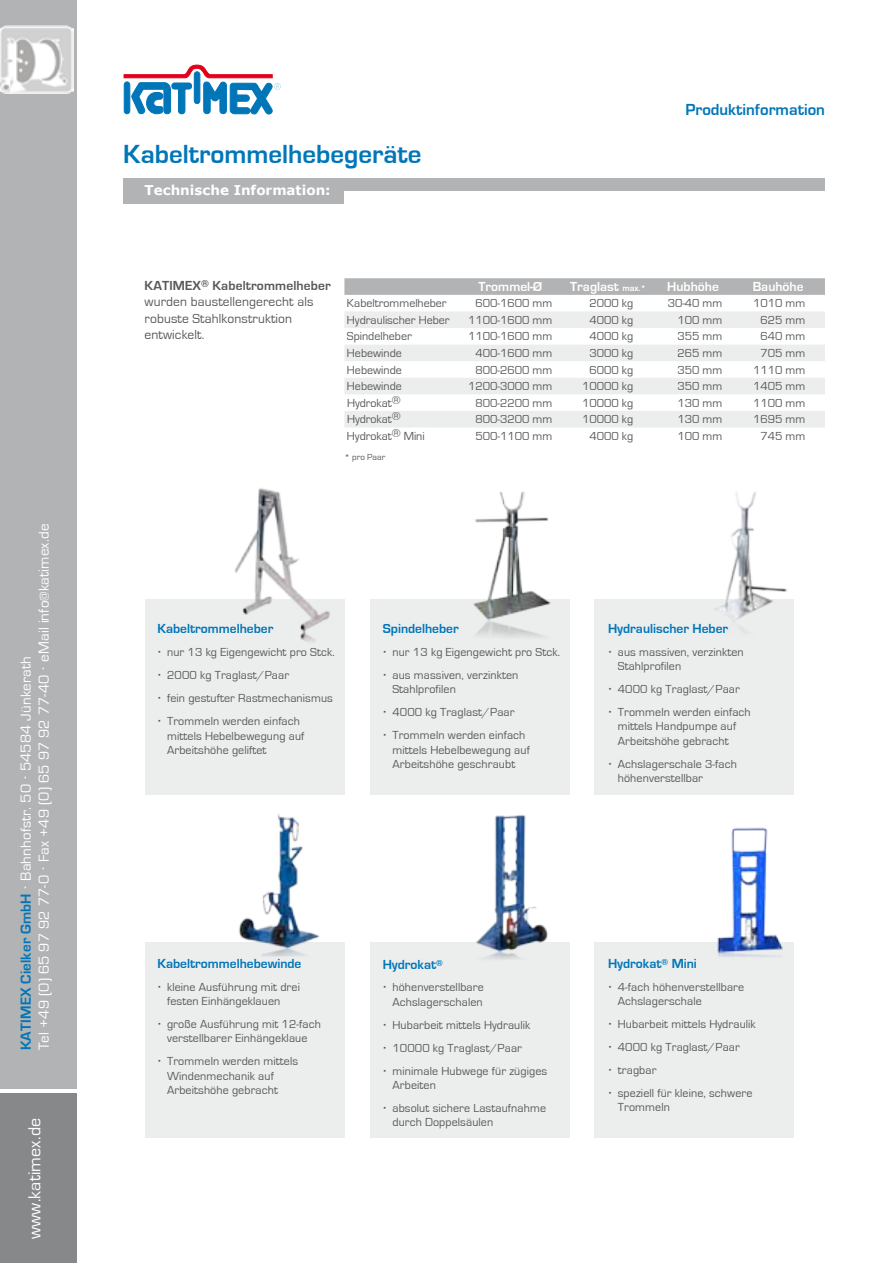
<style>
.page{position:relative;width:893px;height:1263px;background:#fff}
.page>*{position:absolute;margin:0;border:0;box-sizing:border-box;transform-origin:0 0}
.t1{font:700 27px "Eurostile";color:#0076b9}
.t2{font:18px "Eurostile";letter-spacing:.01em;color:#fff}
.t3{font:700 16.5px "Eurostile";color:#0076b9}
.t4{font:15px/18px "Eurostile";letter-spacing:.01em;color:#fff}
.t5{font:700 13.5px "Eurostile";color:#0076b9}
.t6{font:13.5px/16.5px "Eurostile";letter-spacing:.01em;color:#58585a}
.t7{font:700 13.5px "Eurostile";color:#fff}
.t8{font:700 13.5px "Verdana";color:#fff}
.t9{font:12px/23px "Eurostile";letter-spacing:.01em;color:#58585a}
.t10{font:9px "Eurostile";color:#58585a}
.s1{font-weight:700;color:#0076b9}
.s2{font-family:"Arial"}
.s3{font-weight:700}
.s4{font-size:9px}
.s5{font-family:"Arial";font-weight:700}
</style>
<div class="page">
<div style="left:0;top:1093px;width:77px;height:170px;background:#87888a"></div>
<div style="left:0;top:0;width:77px;height:1089px;background:#b1b3b4"></div>
<svg style="left:123px;top:64px;width:158px;height:51px"></svg>
<img style="left:0;top:26px;width:74px;height:68px">
<div style="left:145px;top:600px;width:199px;height:195px;background:#eceded"></div>
<div style="left:370px;top:600px;width:200px;height:195px;background:#eceded"></div>
<div style="left:594px;top:600px;width:200px;height:195px;background:#eceded"></div>
<div style="left:145px;top:942px;width:199px;height:195px;background:#eceded"></div>
<div style="left:370px;top:942px;width:200px;height:195px;background:#eceded"></div>
<div style="left:594px;top:942px;width:200px;height:195px;background:#eceded"></div>
<img style="left:464px;top:491px;width:97px;height:146px">
<img style="left:704px;top:492px;width:90px;height:138px">
<img style="left:228px;top:488px;width:107px;height:154px">
<img style="left:238px;top:814px;width:82px;height:142px">
<img style="left:717px;top:827px;width:66px;height:130px">
<img style="left:476px;top:814px;width:72px;height:145px">
<div style="left:123px;top:178px;width:702px;height:26px;background:#b1b3b4"></div>
<div style="left:344px;top:191px;width:482px;height:15px;background:#fff"></div>
<svg style="left:344px;top:278px;width:481px;height:17px;background:#b2b4b5"></svg>
<svg style="left:344px;top:311px;width:481px;height:116px;fill:#eceded"></svg>
<p class="t4" style="left:17px;top:1050px;width:528px;rotate:-90deg"><span class="s1">KATIMEX Cielker GmbH</span> <span class="s2">·</span> Bahnhofstr. 50 <span class="s2">·</span> 54584 Jünkerath<br>Tel +49 (0) 65 97 92 77-0 <span class="s2">·</span> Fax +49 (0) 65 97 92 77-40 <span class="s2">·</span> eMail info@katimex.de</p>
<h2 class="t2" style="left:25px;top:1239px;width:123px;rotate:-90deg">www.katimex.de</h2>
<h1 class="t1" style="left:123px;top:139px;width:300px">Kabeltrommelhebegeräte</h1>
<p class="t8" style="left:145px;top:181px;width:188px">Technische Information:</p>
<h3 class="t3" style="left:685px;top:101px;width:141px">Produktinformation</h3>
<p class="t6" style="left:145px;top:277px;width:188px"><span class="s3">KATIMEX</span><sup>®</sup> <span class="s3">Kabeltrommelheber </span>wurden baustellengerecht als robuste Stahlkonstruktion entwickelt.</p>
<p class="t7" style="left:478px;top:279px;width:65px">Trommel-Ø</p>
<p class="t7" style="left:570px;top:279px;width:77px">Traglast <span class="s4">max.*</span></p>
<p class="t7" style="left:667px;top:279px;width:53px">Hubhöhe</p>
<p class="t7" style="left:753px;top:279px;width:52px">Bauhöhe</p>
<p class="t9" style="left:347px;top:292px;width:101px">Kabeltrommelheber</p>
<p class="t9" style="left:476px;top:292px;width:78px">600-1600 mm</p>
<p class="t9" style="left:589px;top:292px;width:45px">2000 kg</p>
<p class="t9" style="left:668px;top:292px;width:56px">30-40 mm</p>
<p class="t9" style="left:753px;top:292px;width:54px">1010 mm</p>
<p class="t9" style="left:347px;top:309px;width:104px">Hydraulischer Heber</p>
<p class="t9" style="left:468px;top:309px;width:86px">1100-1600 mm</p>
<p class="t9" style="left:589px;top:309px;width:45px">4000 kg</p>
<p class="t9" style="left:678px;top:309px;width:46px">100 mm</p>
<p class="t9" style="left:760px;top:309px;width:46px">625 mm</p>
<p class="t9" style="left:347px;top:325px;width:66px">Spindelheber</p>
<p class="t9" style="left:468px;top:325px;width:86px">1100-1600 mm</p>
<p class="t9" style="left:589px;top:325px;width:45px">4000 kg</p>
<p class="t9" style="left:678px;top:325px;width:46px">355 mm</p>
<p class="t9" style="left:760px;top:325px;width:46px">640 mm</p>
<p class="t9" style="left:347px;top:342px;width:56px">Hebewinde</p>
<p class="t9" style="left:476px;top:342px;width:78px">400-1600 mm</p>
<p class="t9" style="left:589px;top:342px;width:45px">3000 kg</p>
<p class="t9" style="left:678px;top:342px;width:46px">265 mm</p>
<p class="t9" style="left:760px;top:342px;width:46px">705 mm</p>
<p class="t9" style="left:347px;top:358px;width:56px">Hebewinde</p>
<p class="t9" style="left:476px;top:358px;width:78px">800-2600 mm</p>
<p class="t9" style="left:589px;top:358px;width:45px">6000 kg</p>
<p class="t9" style="left:678px;top:358px;width:46px">350 mm</p>
<p class="t9" style="left:753px;top:358px;width:54px">1110 mm</p>
<p class="t9" style="left:347px;top:375px;width:56px">Hebewinde</p>
<p class="t9" style="left:468px;top:375px;width:86px">1200-3000 mm</p>
<p class="t9" style="left:582px;top:375px;width:53px">10000 kg</p>
<p class="t9" style="left:678px;top:375px;width:46px">350 mm</p>
<p class="t9" style="left:753px;top:375px;width:54px">1405 mm</p>
<p class="t9" style="left:347px;top:391px;width:55px">Hydrokat®</p>
<p class="t9" style="left:476px;top:391px;width:78px">800-2200 mm</p>
<p class="t9" style="left:582px;top:391px;width:53px">10000 kg</p>
<p class="t9" style="left:678px;top:391px;width:46px">130 mm</p>
<p class="t9" style="left:753px;top:391px;width:54px">1100 mm</p>
<p class="t9" style="left:347px;top:408px;width:55px">Hydrokat®</p>
<p class="t9" style="left:476px;top:408px;width:78px">800-3200 mm</p>
<p class="t9" style="left:582px;top:408px;width:53px">10000 kg</p>
<p class="t9" style="left:678px;top:408px;width:46px">130 mm</p>
<p class="t9" style="left:753px;top:408px;width:54px">1695 mm</p>
<p class="t9" style="left:347px;top:425px;width:79px">Hydrokat® Mini</p>
<p class="t9" style="left:475px;top:425px;width:78px">500-1100 mm</p>
<p class="t9" style="left:589px;top:425px;width:45px">4000 kg</p>
<p class="t9" style="left:678px;top:425px;width:46px">100 mm</p>
<p class="t9" style="left:760px;top:425px;width:46px">745 mm</p>
<p class="t10" style="left:344px;top:452px;width:42px">* pro Paar</p>
<p class="t5" style="left:157px;top:622px;width:118px">Kabeltrommelheber</p>
<p class="t9" style="left:157px;top:641px;width:179px"><span class="s5">·</span> nur 13 kg Eigengewicht pro Stck. <span class="s5">·</span> 2000 kg Traglast/Paar<br><span class="s5">·</span> fein gestufter Rastmechanismus <span class="s5">·</span> Trommeln werden einfach</p>
<p class="t9" style="left:167px;top:729px;width:139px;line-height:14.4px">mittels Hebelbewegung auf<br>Arbeitshöhe geliftet</p>
<p class="t5" style="left:383px;top:621px;width:78px">Spindelheber</p>
<p class="t9" style="left:383px;top:641px;width:179px"><span class="s5">·</span> nur 13 kg Eigengewicht pro Stck. <span class="s5">·</span> aus massiven, verzinkten</p>
<p class="t9" style="left:383px;top:678px;width:144px;text-indent:10px">Stahlprofilen<br><span class="s5">·</span> 4000 kg Traglast/Paar<br><span class="s5">·</span> Trommeln werden einfach</p>
<p class="t9" style="left:392px;top:743px;width:139px;line-height:14.4px">mittels Hebelbewegung auf<br>Arbeitshöhe geschraubt</p>
<p class="t5" style="left:608px;top:621px;width:122px">Hydraulischer Heber</p>
<p class="t9" style="left:618px;top:645px;width:127px;line-height:14.4px;text-indent:-10px"><span class="s5">·</span> aus massiven, verzinkten<br>Stahlprofilen</p>
<p class="t9" style="left:608px;top:678px;width:144px"><span class="s5">·</span> 4000 kg Traglast/Paar<br><span class="s5">·</span> Trommeln werden einfach</p>
<p class="t9" style="left:618px;top:719px;width:120px;line-height:14.4px">mittels Handpumpe auf<br>Arbeitshöhe gebracht</p>
<p class="t9" style="left:618px;top:757px;width:121px;line-height:14.4px;text-indent:-10px"><span class="s5">·</span> Achslagerschale 3-fach höhenverstellbar</p>
<p class="t5" style="left:157px;top:956px;width:146px">Kabeltrommelhebewinde</p>
<p class="t9" style="left:167px;top:980px;width:134px;line-height:14.4px;text-indent:-10px"><span class="s5">·</span> kleine Ausführung mit drei festen Einhängeklauen</p>
<p class="t9" style="left:157px;top:1017px;width:165px;line-height:14.4px;text-align:center"><span class="s5">·</span> große Ausführung mit 12-fach verstellbarer Einhängeklaue</p>
<p class="t9" style="left:167px;top:1054px;width:133px;line-height:14.4px;text-indent:-10px"><span class="s5">·</span> Trommeln werden mittels<br>Windenmechanik auf<br>Arbeitshöhe gebracht</p>
<p class="t5" style="left:383px;top:957px;width:62px">Hydrokat<sup>®</sup></p>
<p class="t9" style="left:383px;top:980px;width:103px;line-height:14.4px;text-align:right"><span class="s5">·</span> höhenverstellbare<br>Achslagerschalen</p>
<p class="t9" style="left:383px;top:1013px;width:166px"><span class="s5">·</span> Hubarbeit mittels Hydraulik<br><span class="s5">·</span> 10000 kg Traglast/Paar<br><span class="s5">·</span> minimale Hubwege für zügiges</p>
<p class="t9" style="left:383px;top:1074px;width:165px;text-indent:10px">Arbeiten<br><span class="s5">·</span> absolut sichere Lastaufnahme</p>
<p class="t9" style="left:392px;top:1111px;width:102px">durch Doppelsäulen</p>
<p class="t5" style="left:608px;top:956px;width:90px">Hydrokat<sup>®</sup> Mini</p>
<p class="t9" style="left:618px;top:980px;width:128px;line-height:14.4px;text-indent:-10px"><span class="s5">·</span> 4-fach höhenverstellbare<br>Achslagerschale</p>
<p class="t9" style="left:608px;top:1013px;width:149px"><span class="s5">·</span> Hubarbeit mittels Hydraulik <span class="s5">·</span> 4000 kg Traglast/Paar<br><span class="s5">·</span> tragbar<br><span class="s5">·</span> speziell für kleine, schwere</p>
<p class="t9" style="left:618px;top:1096px;width:54px">Trommeln</p>
</div>
